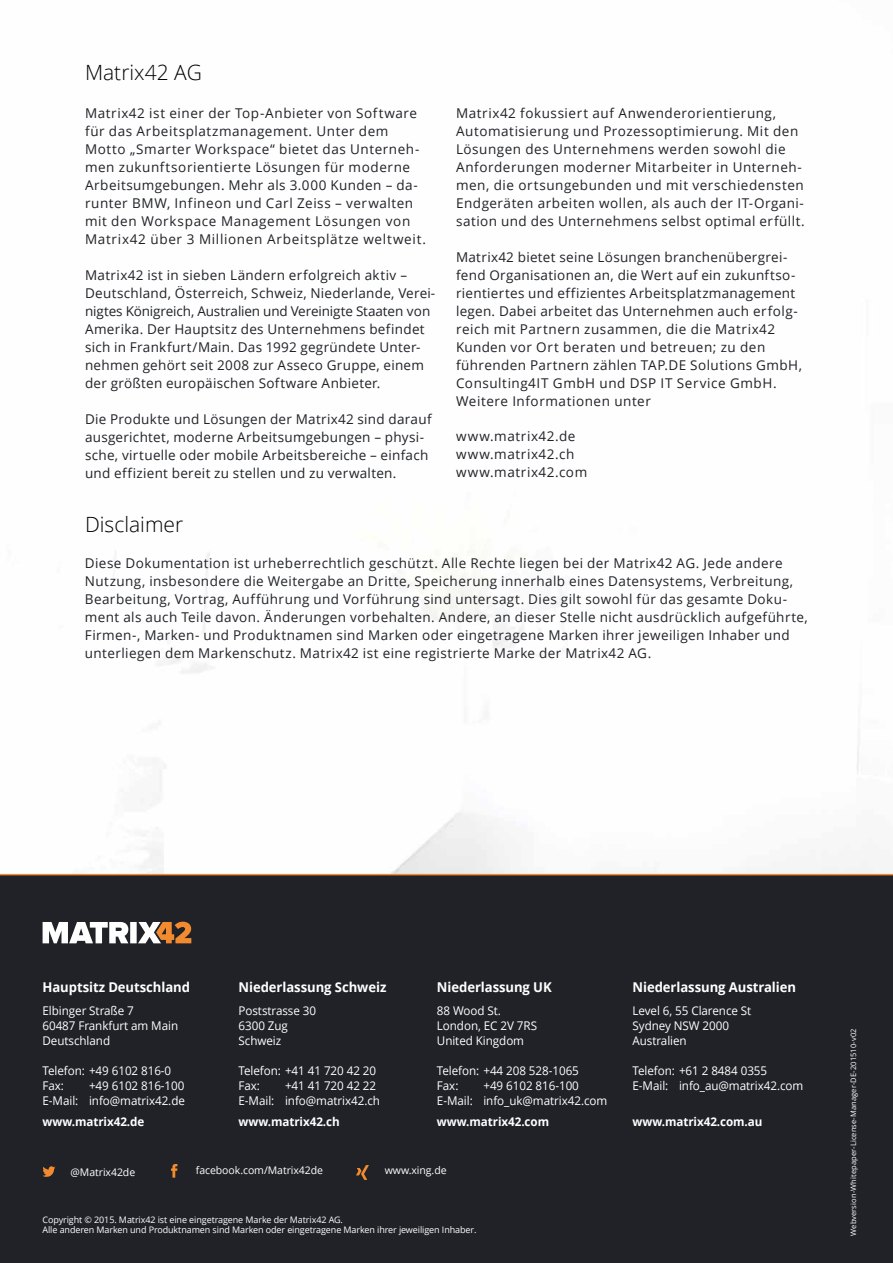
<style>
.page{position:relative;width:893px;height:1263px;background:#fff}
.page>*{position:absolute;margin:0;border:0;box-sizing:border-box;transform-origin:0 0}
.t1{font:300 21px "Open Sans";color:#000}
.t2{font:13.5px/18px "Open Sans";letter-spacing:.03em;color:#202227}
.t3{font:700 13.5px "Open Sans";letter-spacing:-.005em;color:#fff}
.t4{font:12px/15px "Open Sans";letter-spacing:-.005em;color:#fff}
.t5{font:700 12px "Open Sans";letter-spacing:-.005em;color:#fff}
.t6{font:10.5px "Open Sans";letter-spacing:-.005em;color:#fff}
.t7{font:9px/10.5px "Open Sans";letter-spacing:-.01em;color:#fff}
.t8{font:7.5px "Open Sans";letter-spacing:.015em;color:#fff}
</style>
<div class="page">
<div style="left:0;top:875px;width:893px;height:388px;background:#202227"></div>
<hr style="left:0;top:874px;width:893px;height:1px;background:#f28b30">
<svg style="left:43px;top:922px;width:148px;height:21px"></svg>
<svg style="left:43px;top:1166px;width:12px;height:11px"></svg>
<svg style="left:171px;top:1164px;width:6px;height:14px"></svg>
<svg style="left:356px;top:1165px;width:13px;height:15px"></svg>
<h1 class="t1" style="left:85px;top:58px;width:118px">Matrix42 AG</h1>
<p class="t2" style="left:85px;top:104px;width:342px">Matrix42 ist einer der Top-Anbieter von Software für das Arbeitsplatzmanagement. Unter dem Motto „Smarter Workspace“ bietet das Unterneh&shy;men zukunftsorientierte Lösungen für moderne Arbeitsumgebungen. Mehr als 3.000 Kunden – da&shy;runter BMW, Infineon und Carl Zeiss – verwalten mit den Workspace Management Lösungen von Matrix42 über 3 Millionen Arbeitsplätze weltweit.</p>
<p class="t2" style="left:85px;top:266px;width:352px">Matrix42 ist in sieben Ländern erfolgreich aktiv – Deutschland, Österreich, Schweiz, Niederlande, Verei&shy;nigtes Königreich, Australien und Vereinigte Staaten von Amerika. Der Hauptsitz des Unternehmens befindet sich in Frankfurt/Main. Das 1992 gegründete Unter&shy;nehmen gehört seit 2008 zur Asseco Gruppe, einem der größten europäischen Software Anbieter.</p>
<p class="t2" style="left:85px;top:409px;width:348px">Die Produkte und Lösungen der Matrix42 sind darauf ausgerichtet, moderne Arbeitsumgebungen – physi&shy;sche, virtuelle oder mobile Arbeitsbereiche – einfach und effizient bereit zu stellen und zu verwalten.</p>
<h1 class="t1" style="left:85px;top:510px;width:100px">Disclaimer</h1>
<p class="t2" style="left:456px;top:103px;width:350px">Matrix42 fokussiert auf Anwenderorientierung, Automatisierung und Prozessoptimierung. Mit den Lösungen des Unternehmens werden sowohl die Anforderungen moderner Mitarbeiter in Unterneh&shy;men, die ortsungebunden und mit verschiedensten Endgeräten arbeiten wollen, als auch der IT-Organi&shy;sation und des Unternehmens selbst optimal erfüllt.</p>
<p class="t2" style="left:456px;top:247px;width:347px">Matrix42 bietet seine Lösungen branchenübergrei&shy;fend Organisationen an, die Wert auf ein zukunftso&shy;rientiertes und effizientes Arbeitsplatzmanagement legen. Dabei arbeitet das Unternehmen auch erfolg&shy;reich mit Partnern zusammen, die die Matrix42<br>Kunden vor Ort beraten und betreuen; zu den führenden Partnern zählen TAP.DE Solutions GmbH, Consulting4IT GmbH und DSP IT Service GmbH.<br>Weitere Informationen unter</p>
<p class="t2" style="left:456px;top:427px;width:133px">www.matrix42.de www.matrix42.ch www.matrix42.com</p>
<p class="t2" style="left:85px;top:554px;width:724px">Diese Dokumentation ist urheberrechtlich geschützt. Alle Rechte liegen bei der Matrix42 AG. Jede andere Nutzung, insbesondere die Weitergabe an Dritte, Speicherung innerhalb eines Datensystems, Verbreitung, Bearbeitung, Vortrag, Aufführung und Vorführung sind untersagt. Dies gilt sowohl für das gesamte Doku&shy;ment als auch Teile davon. Änderungen vorbehalten. Andere, an dieser Stelle nicht ausdrücklich aufgeführte, Firmen-, Marken- und Produktnamen sind Marken oder eingetragene Marken ihrer jeweiligen Inhaber und unterliegen dem Markenschutz. Matrix42 ist eine registrierte Marke der Matrix42 AG.</p>
<p class="t3" style="left:43px;top:978px;width:149px">Hauptsitz Deutschland</p>
<p class="t4" style="left:43px;top:1003px;width:137px">Elbinger Straße 7<br>60487 Frankfurt am Main<br>Deutschland</p>
<p class="t4" style="left:43px;top:1063px;width:130px">Telefon: +49 6102 816-0<br>Fax:</p>
<p class="t4" style="left:43px;top:1078px;width:144px;text-align:right">+49 6102 816-100<br>E-Mail: info@matrix42.de</p>
<p class="t5" style="left:43px;top:1113px;width:103px">www.matrix42.de</p>
<p class="t3" style="left:239px;top:978px;width:149px">Niederlassung Schweiz</p>
<p class="t4" style="left:239px;top:1002px;width:79px">Poststrasse 30<br>6300 Zug<br>Schweiz</p>
<p class="t4" style="left:239px;top:1062px;width:139px">Telefon: +41 41 720 42 20<br>Fax:</p>
<p class="t4" style="left:239px;top:1077px;width:143px;text-indent:47px">+41 41 720 42 22<br>E-Mail: info@matrix42.ch</p>
<p class="t5" style="left:239px;top:1113px;width:103px">www.matrix42.ch</p>
<p class="t3" style="left:437px;top:978px;width:116px">Niederlassung UK</p>
<p class="t4" style="left:437px;top:1003px;width:102px">88 Wood St.<br>London, EC 2V 7RS<br>United Kingdom</p>
<p class="t4" style="left:437px;top:1063px;width:143px">Telefon: +44 208 528-1065<br>Fax:</p>
<p class="t4" style="left:437px;top:1078px;width:172px;text-indent:47px">+49 6102 816-100<br>E-Mail: info_uk@matrix42.com</p>
<p class="t5" style="left:437px;top:1113px;width:114px">www.matrix42.com</p>
<p class="t6" style="left:71px;top:1164px;width:66px">@Matrix42de</p>
<p class="t6" style="left:196px;top:1163px;width:129px">facebook.com/Matrix42de</p>
<p class="t6" style="left:385px;top:1163px;width:63px">www.xing.de</p>
<p class="t7" style="left:43px;top:1214px;width:435px">Copyright © 2015. Matrix42 ist eine eingetragene Marke der Matrix42 AG.<br>Alle anderen Marken und Produktnamen sind Marken oder eingetragene Marken ihrer jeweiligen Inhaber.</p>
<p class="t3" style="left:632px;top:978px;width:165px">Niederlassung Australien</p>
<p class="t4" style="left:632px;top:1002px;width:120px">Level 6, 55 Clarence St<br>Sydney NSW 2000<br>Australien</p>
<p class="t4" style="left:632px;top:1062px;width:172px">Telefon: +61 2 8484 0355<br>E-Mail: info_au@matrix42.com</p>
<p class="t5" style="left:632px;top:1113px;width:131px">www.matrix42.com.au</p>
<p class="t8" style="left:848px;top:1236px;width:208px;rotate:-90deg">Webversion-Whitepaper-License-Manager-DE-201510-v02</p>
</div>
